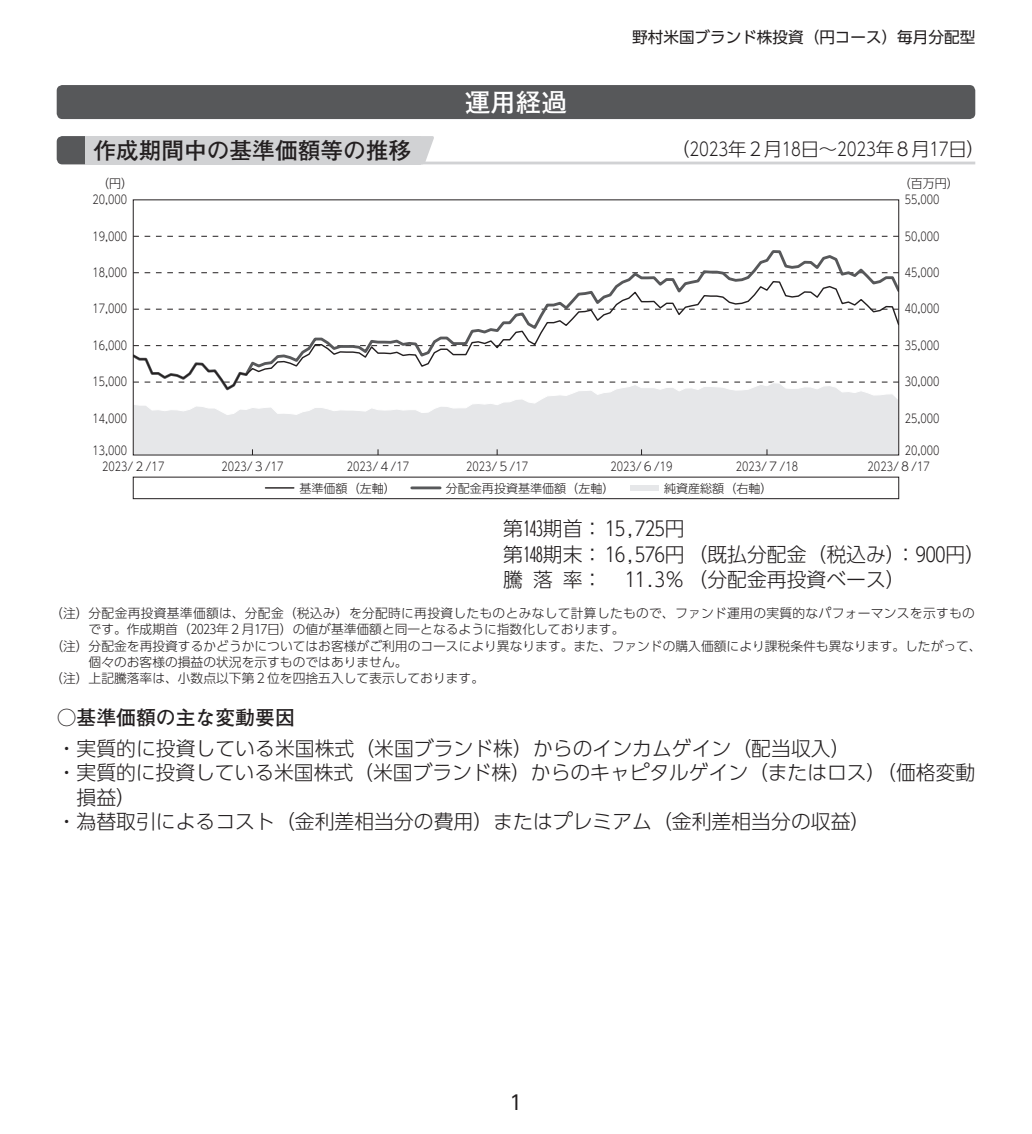
<style>
.page{position:relative;width:1032px;height:1134px;background:#fff}
.page>*{position:absolute;margin:0;border:0;box-sizing:border-box;transform-origin:0 0}
.t1{font:700 25.6px "Futo Go B101 Pro";color:#fff}
.t2{font:700 22.6px "Futo Go B101 Pro";color:#231f20}
.t3{font:300 19.8px/25.6px "UD Shin Go Pro";color:#231f20}
.t4{font:700 19.8px "Futo Go B101 Pro";color:#231f20}
.t5{font:19.8px "UD Shin Go Pro";color:#231f20}
.t6{font:300 18.4px "UD Shin Go Pro";letter-spacing:-.02em;color:#231f20}
.t7{font:15.6px "UD Shin Go Pro";color:#231f20}
.t8{font:300 12.8px "UD Shin Go Pro";color:#231f20}
.t9{font:300 12.8px "UD Shin Go Pro";letter-spacing:.025em;color:#231f20}
.t10{font:300 12px "UD Shin Go Pro";color:#231f20;scale:.8 1}
.t11{font:300 12px "UD Shin Go Pro";color:#231f20}
</style>
<div class="page">
<div style="left:630px;top:485px;width:28px;height:6px;background:#e6e7e9"></div>
<hr style="left:265px;top:487px;width:29px;height:2px;background:#231f20">
<hr style="left:412px;top:486px;width:28px;height:3px;background:#57585a">
<div style="left:133px;top:477px;width:766px;height:22px;border:1px solid #231f20"></div>
<svg style="left:135px;top:236px;width:762px;height:1px"></svg>
<svg style="left:132px;top:393px;width:768px;height:63px;background:#e6e6e8"></svg>
<svg style="left:135px;top:250px;width:762px;height:143px"></svg>
<svg style="left:135px;top:280px;width:762px;height:111px"></svg>
<hr style="left:130px;top:200px;width:3px;height:255px;background:#fff">
<hr style="left:899px;top:200px;width:3px;height:255px;background:#fff">
<div style="left:57px;top:85px;width:918px;height:34px;background:#57585a;border-radius:6px"></div>
<hr style="left:85px;top:162px;width:890px;height:2px;background:#d1d2d4">
<div style="left:57px;top:136px;width:39px;height:28px;background:#57585a;border-radius:6px"></div>
<div style="left:85px;top:136px;width:336px;height:28px;background:#d1d2d4"></div>
<svg style="left:421px;top:136px;width:14px;height:26px"></svg>
<p class="t1" style="left:465px;top:82px;width:104px">運用経過</p>
<p class="t7" style="left:632px;top:24px;width:344px">野村米国ブランド株投資（円コース）毎月分配型</p>
<p class="t2" style="left:94px;top:132px;width:319px">作成期間中の基準価額等の推移</p>
<p class="t6" style="left:671px;top:134px;width:315px">（2023年２月18日～2023年８月17日）</p>
<p class="t11" style="left:97px;top:174px;width:38px">（円）</p>
<p class="t11" style="left:899px;top:174px;width:62px">（百万円）</p>
<p class="t10" style="left:92px;top:190px;width:45px">20,000</p>
<p class="t10" style="left:905px;top:190px;width:45px">55,000</p>
<p class="t10" style="left:92px;top:226px;width:45px">19,000</p>
<p class="t10" style="left:905px;top:226px;width:45px">50,000</p>
<p class="t10" style="left:92px;top:263px;width:45px">18,000</p>
<p class="t10" style="left:905px;top:263px;width:45px">45,000</p>
<p class="t10" style="left:92px;top:299px;width:45px">17,000</p>
<p class="t10" style="left:905px;top:299px;width:45px">40,000</p>
<p class="t10" style="left:92px;top:336px;width:45px">16,000</p>
<p class="t10" style="left:905px;top:336px;width:45px">35,000</p>
<p class="t10" style="left:92px;top:372px;width:45px">15,000</p>
<p class="t10" style="left:905px;top:372px;width:45px">30,000</p>
<p class="t10" style="left:92px;top:408px;width:45px">14,000</p>
<p class="t10" style="left:905px;top:408px;width:45px">25,000</p>
<p class="t10" style="left:92px;top:441px;width:45px">13,000</p>
<p class="t10" style="left:905px;top:441px;width:45px">20,000</p>
<p class="t10" style="left:102px;top:457px;width:79px">2023/２/17</p>
<p class="t10" style="left:221px;top:457px;width:79px">2023/３/17</p>
<p class="t10" style="left:347px;top:457px;width:79px">2023/４/17</p>
<p class="t10" style="left:466px;top:457px;width:79px">2023/５/17</p>
<p class="t10" style="left:610px;top:457px;width:79px">2023/６/19</p>
<p class="t10" style="left:736px;top:457px;width:79px">2023/７/18</p>
<p class="t10" style="left:867px;top:457px;width:79px">2023/８/17</p>
<p class="t11" style="left:299px;top:478px;width:98px">基準価額（左軸）</p>
<p class="t11" style="left:446px;top:478px;width:170px">分配金再投資基準価額（左軸）</p>
<p class="t11" style="left:664px;top:478px;width:110px">純資産総額（右軸）</p>
<p class="t3" style="left:503px;top:515px;width:483px">第143期首：15,725円<br>第148期末：16,576円（既払分配金（税込み）：900円）騰落率： 11.3％（分配金再投資ベース）</p>
<p class="t9" style="left:50px;top:603px;width:926px">（注）分配金再投資基準価額は、分配金（税込み）を分配時に再投資したものとみなして計算したもので、ファンド運用の実質的なパフォーマンスを示すもの</p>
<p class="t8" style="left:89px;top:619px;width:537px">です。作成期首（2023年２月17日）の値が基準価額と同一となるように指数化しております。</p>
<p class="t8" style="left:50px;top:635px;width:933px">（注）分配金を再投資するかどうかについてはお客様がご利用のコースにより異なります。また、ファンドの購入価額により課税条件も異なります。したがって、</p>
<p class="t8" style="left:89px;top:652px;width:320px">個々のお客様の損益の状況を示すものではありません。</p>
<p class="t8" style="left:50px;top:668px;width:435px">（注）上記騰落率は、小数点以下第２位を四捨五入して表示しております。</p>
<p class="t4" style="left:57px;top:702px;width:240px">○基準価額の主な変動要因</p>
<p class="t3" style="left:57px;top:735px;width:795px">・実質的に投資している米国株式（米国ブランド株）からのインカムゲイン（配当収入）</p>
<p class="t3" style="left:57px;top:759px;width:920px">・実質的に投資している米国株式（米国ブランド株）からのキャピタルゲイン（またはロス）（価格変動</p>
<p class="t3" style="left:77px;top:784px;width:61px">損益）</p>
<p class="t3" style="left:57px;top:808px;width:815px">・為替取引によるコスト（金利差相当分の費用）またはプレミアム（金利差相当分の収益）</p>
<p class="t5" style="left:509px;top:1087px;width:15px">1</p>
</div>
